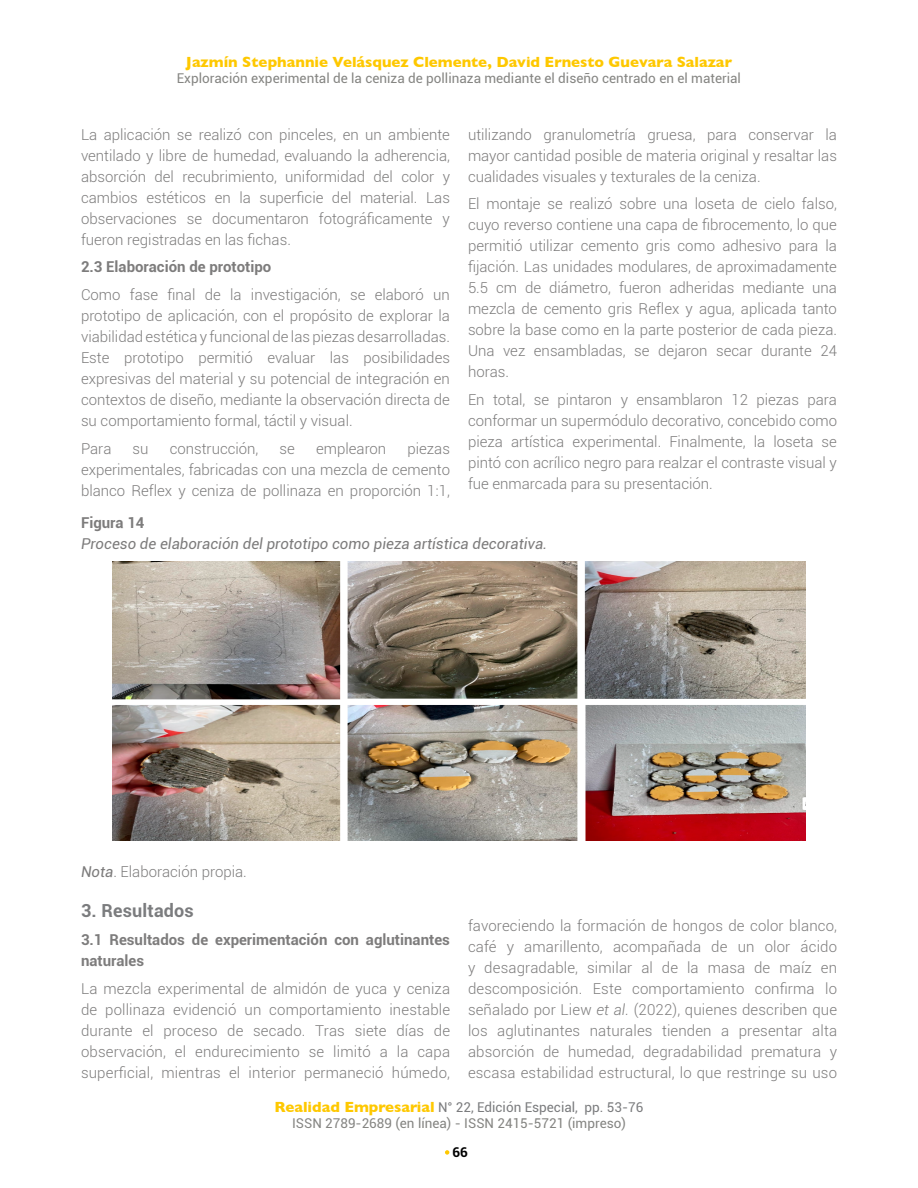
<style>
.page{position:relative;width:918px;height:1188px;background:#fff}
.page>*{position:absolute;margin:0;border:0;box-sizing:border-box;transform-origin:0 0}
.t1{font:700 18px "Roboto";letter-spacing:.01em;color:#7b7c7e}
.t2{font:300 15px/21px "Roboto";color:#7d7c7c;text-align:justify}
.t3{font:700 15px/21px "Roboto";color:#7d7c7c}
.t4{font:italic 15px "Roboto";color:#7d7c7c}
.t5{font:700 15px "Gill Sans";color:#fec800}
.t6{font:13.5px/16.2px "Roboto";color:#858582;text-align:center}
.t7{font:700 13.5px "Roboto";color:#000}
.s1{font-weight:400;font-style:italic}
.s2{font-style:italic}
.s3{font-family:"Gill Sans";font-weight:700;font-size:15px;color:#fec800}
.s4{color:#7b7c7e}
</style>
<div class="page">
<svg style="left:445px;top:1150px;width:4px;height:5px"></svg>
<img style="left:113px;top:561px;width:692px;height:279px">
<p class="t5" style="left:186px;top:50px;width:548px">Jazmín Stephannie Velásquez Clemente, David Ernesto Guevara Salazar</p>
<p class="t6" style="left:177px;top:70px;width:566px">Exploración experimental de la ceniza de pollinaza mediante el diseño centrado en el material</p>
<p class="t2" style="left:81px;top:123px;width:371px">La aplicación se realizó con pinceles, en un ambiente ventilado y libre de humedad, evaluando la adherencia, absorción del recubrimiento, uniformidad del color y cambios estéticos en la superficie del material. Las observaciones se documentaron fotográficamente y fueron registradas en las fichas.</p>
<p class="t3" style="left:81px;top:256px;width:192px">2.3 Elaboración de prototipo</p>
<p class="t2" style="left:81px;top:284px;width:371px">Como fase final de la investigación, se elaboró un prototipo de aplicación, con el propósito de explorar la viabilidad estética y funcional de las piezas desarrolladas.<br>Este prototipo permitió evaluar las posibilidades expresivas del material y su potencial de integración en contextos de diseño, mediante la observación directa de su comportamiento formal, táctil y visual.</p>
<p class="t2" style="left:81px;top:437px;width:32px">Para</p>
<p class="t2" style="left:133px;top:437px;width:17px">su</p>
<p class="t2" style="left:170px;top:437px;width:90px">construcción,</p>
<p class="t2" style="left:280px;top:437px;width:17px">se</p>
<p class="t2" style="left:316px;top:437px;width:72px">emplearon</p>
<p class="t2" style="left:81px;top:437px;width:371px;text-indent:326px">piezas experimentales, fabricadas con una mezcla de cemento blanco Reflex y ceniza de pollinaza en proporción 1:1,</p>
<p class="t2" style="left:468px;top:123px;width:371px">utilizando granulometría gruesa, para conservar la mayor cantidad posible de materia original y resaltar las cualidades visuales y texturales de la ceniza.</p>
<p class="t2" style="left:468px;top:193px;width:371px">El montaje se realizó sobre una loseta de cielo falso, cuyo reverso contiene una capa de fibrocemento, lo que permitió utilizar cemento gris como adhesivo para la fijación. Las unidades modulares, de aproximadamente 5.5 cm de diámetro, fueron adheridas mediante una mezcla de cemento gris Reflex y agua, aplicada tanto sobre la base como en la parte posterior de cada pieza.<br>Una vez ensambladas, se dejaron secar durante 24 horas.</p>
<p class="t2" style="left:468px;top:389px;width:371px">En total, se pintaron y ensamblaron 12 piezas para conformar un supermódulo decorativo, concebido como pieza artística experimental. Finalmente, la loseta se pintó con acrílico negro para realzar el contraste visual y fue enmarcada para su presentación.</p>
<p class="t3" style="left:81px;top:511px;width:65px">Figura 14</p>
<p class="t4" style="left:81px;top:533px;width:468px">Proceso de elaboración del prototipo como pieza artística decorativa.</p>
<p class="t2" style="left:81px;top:861px;width:167px"><span class="s1">Nota</span>. Elaboración propia.</p>
<p class="t1" style="left:81px;top:898px;width:114px">3. Resultados</p>
<p class="t3" style="left:81px;top:928px;width:370px">3.1 Resultados de experimentación con aglutinantes naturales</p>
<p class="t2" style="left:81px;top:977px;width:371px">La mezcla experimental de almidón de yuca y ceniza de pollinaza evidenció un comportamiento inestable durante el proceso de secado. Tras siete días de observación, el endurecimiento se limitó a la capa superficial, mientras el interior permaneció húmedo,</p>
<p class="t2" style="left:468px;top:915px;width:371px">favoreciendo la formación de hongos de color blanco, café y amarillento, acompañada de un olor ácido y desagradable, similar al de la masa de maíz en descomposición. Este comportamiento confirma lo señalado por Liew <span class="s2">et al.</span> (2022), quienes describen que los aglutinantes naturales tienden a presentar alta absorción de humedad, degradabilidad prematura y escasa estabilidad estructural, lo que restringe su uso</p>
<p class="t6" style="left:275px;top:1098px;width:370px"><span class="s3">Realidad Empresarial</span> <span class="s4">N° 22, Edición Especial, pp. 53-76<br></span>ISSN 2789-2689 (en línea) - ISSN 2415-5721 (impreso)</p>
<p class="t7" style="left:453px;top:1143px;width:17px">66</p>
</div>
